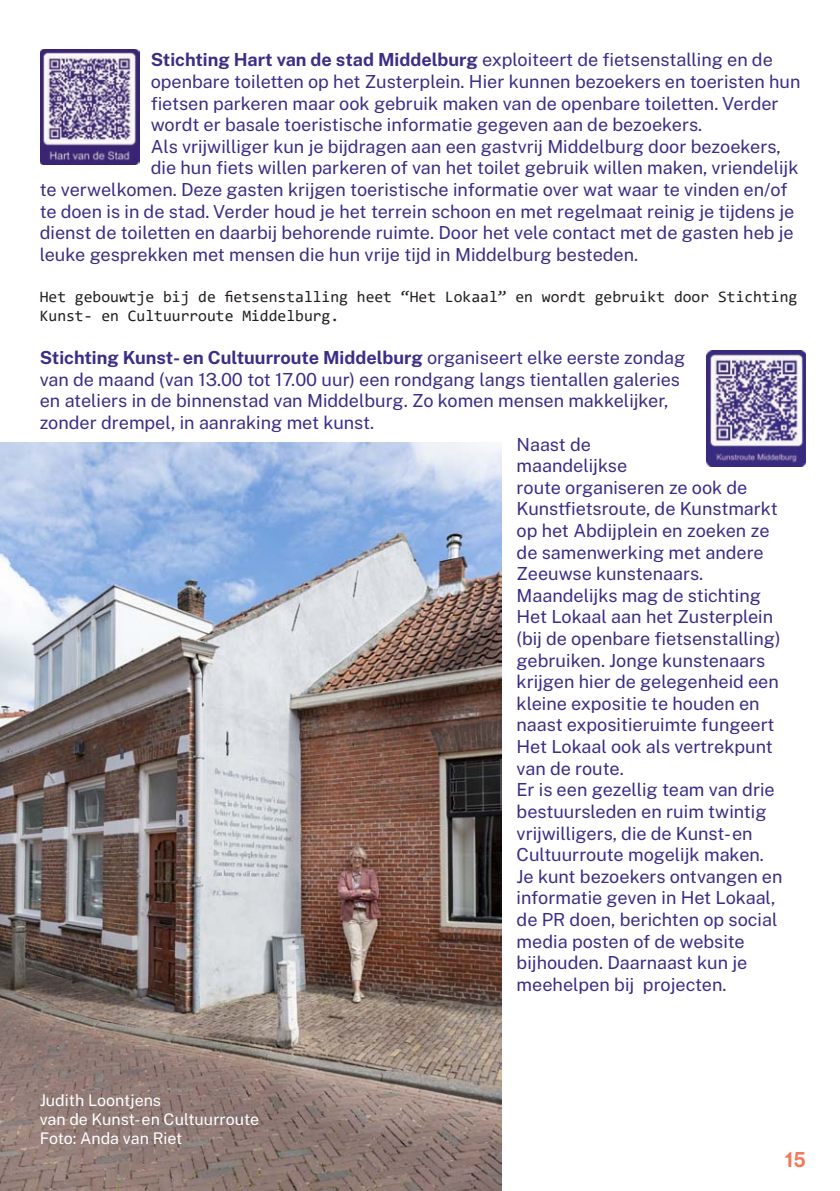
<style>
.page{position:relative;width:840px;height:1191px;background:#fff}
.page>*{position:absolute;margin:0;border:0;box-sizing:border-box;transform-origin:0 0}
.t1{font:700 20px "Montreux GS";color:#f37958}
.t2{font:18px "Public Sans";color:#3c2d86}
.t3{font:700 18px "Public Sans";color:#3c2d86}
.t4{font:16px/19.2px "Consolas";color:#231f20}
.t5{font:16px/19.2px "Public Sans";color:#fff}
.s1{font-weight:400}
</style>
<div class="page">
<img style="left:706px;top:351px;width:99px;height:115px">
<img style="left:40px;top:49px;width:99px;height:116px">
<img style="left:1px;top:442px;width:500px;height:749px">
<p class="t3" style="left:151px;top:47px;width:623px">Stichting Hart van de stad Middelburg <span class="s1">exploiteert de fietsenstalling en de</span></p>
<p class="t2" style="left:151px;top:69px;width:651px">openbare toiletten op het Zusterplein. Hier kunnen bezoekers en toeristen hun</p>
<p class="t2" style="left:151px;top:90px;width:629px">fietsen parkeren maar ook gebruik maken van de openbare toiletten. Verder</p>
<p class="t2" style="left:151px;top:112px;width:552px">wordt er basale toeristische informatie gegeven aan de bezoekers.</p>
<p class="t2" style="left:151px;top:134px;width:631px">Als vrijwilliger kun je bijdragen aan een gastvrij Middelburg door bezoekers,</p>
<p class="t2" style="left:151px;top:155px;width:649px">die hun fiets willen parkeren of van het toilet gebruik willen maken, vriendelijk</p>
<p class="t2" style="left:40px;top:177px;width:748px">te verwelkomen. Deze gasten krijgen toeristische informatie over wat waar te vinden en/of</p>
<p class="t2" style="left:40px;top:198px;width:755px">te doen is in de stad. Verder houd je het terrein schoon en met regelmaat reinig je tijdens je</p>
<p class="t2" style="left:40px;top:220px;width:755px">dienst de toiletten en daarbij behorende ruimte. Door het vele contact met de gasten heb je</p>
<p class="t2" style="left:40px;top:242px;width:599px">leuke gesprekken met mensen die hun vrije tijd in Middelburg besteden.</p>
<p class="t4" style="left:40px;top:286px;width:758px">Het gebouwtje bij de fietsenstalling heet “Het Lokaal” en wordt gebruikt door Stichting<br>Kunst- en Cultuurroute Middelburg.</p>
<p class="t3" style="left:40px;top:344px;width:646px">Stichting Kunst- en Cultuurroute Middelburg <span class="s1">organiseert elke eerste zondag</span></p>
<p class="t2" style="left:40px;top:366px;width:641px">van de maand (van 13.00 tot 17.00 uur) een rondgang langs tientallen galeries</p>
<p class="t2" style="left:40px;top:388px;width:630px">en ateliers in de binnenstad van Middelburg. Zo komen mensen makkelijker,</p>
<p class="t2" style="left:40px;top:410px;width:336px">zonder drempel, in aanraking met kunst.</p>
<p class="t2" style="left:516px;top:431px;width:76px">Naast de</p>
<p class="t2" style="left:516px;top:453px;width:112px">maandelijkse</p>
<p class="t2" style="left:516px;top:474px;width:232px">route organiseren ze ook de</p>
<p class="t2" style="left:516px;top:496px;width:262px">Kunstfietsroute, de Kunstmarkt</p>
<p class="t2" style="left:516px;top:518px;width:254px">op het Abdijplein en zoeken ze</p>
<p class="t2" style="left:516px;top:539px;width:248px">de samenwerking met andere</p>
<p class="t2" style="left:516px;top:561px;width:188px">Zeeuwse kunstenaars.</p>
<p class="t2" style="left:516px;top:582px;width:246px">Maandelijks mag de stichting</p>
<p class="t2" style="left:516px;top:604px;width:258px">Het Lokaal aan het Zusterplein</p>
<p class="t2" style="left:516px;top:626px;width:265px">(bij de openbare fietsenstalling)</p>
<p class="t2" style="left:516px;top:647px;width:250px">gebruiken. Jonge kunstenaars</p>
<p class="t2" style="left:516px;top:669px;width:263px">krijgen hier de gelegenheid een</p>
<p class="t2" style="left:516px;top:690px;width:244px">kleine expositie te houden en</p>
<p class="t2" style="left:516px;top:712px;width:259px">naast expositieruimte fungeert</p>
<p class="t2" style="left:516px;top:734px;width:257px">Het Lokaal ook als vertrekpunt</p>
<p class="t2" style="left:516px;top:755px;width:109px">van de route.</p>
<p class="t2" style="left:516px;top:777px;width:259px">Er is een gezellig team van drie</p>
<p class="t2" style="left:516px;top:798px;width:251px">bestuursleden en ruim twintig</p>
<p class="t2" style="left:516px;top:820px;width:237px">vrijwilligers, die de Kunst- en</p>
<p class="t2" style="left:516px;top:842px;width:249px">Cultuurroute mogelijk maken.</p>
<p class="t2" style="left:516px;top:863px;width:267px">Je kunt bezoekers ontvangen en</p>
<p class="t2" style="left:516px;top:885px;width:260px">informatie geven in Het Lokaal,</p>
<p class="t2" style="left:516px;top:906px;width:262px">de PR doen, berichten op social</p>
<p class="t2" style="left:516px;top:928px;width:229px">media posten of de website</p>
<p class="t2" style="left:516px;top:950px;width:232px">bijhouden. Daarnaast kun je</p>
<p class="t2" style="left:516px;top:971px;width:211px">meehelpen bij projecten.</p>
<p class="t5" style="left:40px;top:1089px;width:221px">Judith Loontjens<br>van de Kunst- en Cultuurroute<br>Foto: Anda van Riet</p>
<p class="t1" style="left:784px;top:1146px;width:22px">15</p>
</div>
